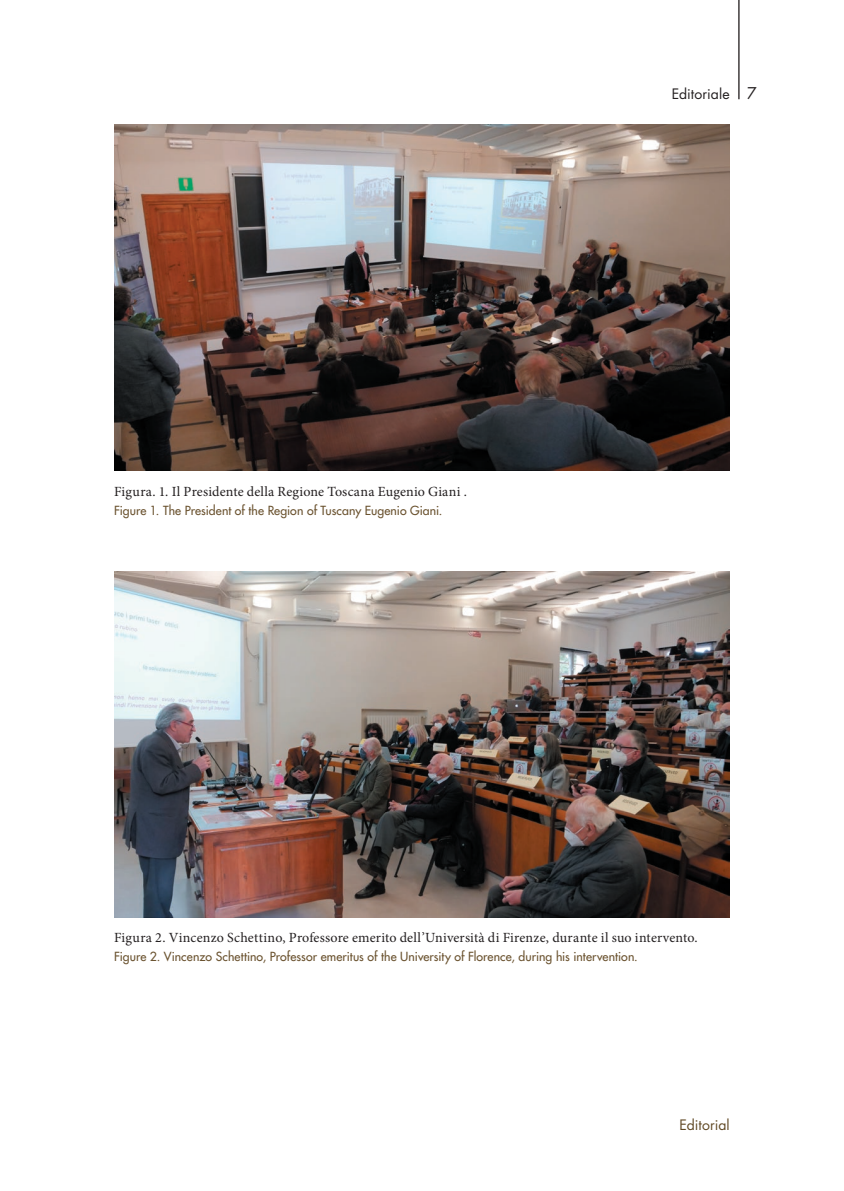
<style>
.page{position:relative;width:844px;height:1191px;background:#fff}
.page>*{position:absolute;margin:0;border:0;box-sizing:border-box;transform-origin:0 0}
.t1{font:15.75px "Futura Std";color:#231f20}
.t2{font:14px "Minion Pro";letter-spacing:.01em;color:#231f20}
.t3{font:14px "Futura Std";letter-spacing:.005em;color:#231f20}
.t4{font:14px "Futura Std";color:#604824}
.t5{font:500 12.25px "Futura Std";letter-spacing:.005em;color:#6b5330}
</style>
<div class="page">
<img style="left:114px;top:124px;width:615px;height:346px">
<img style="left:114px;top:571px;width:615px;height:346px">
<hr style="left:738px;top:0;width:1px;height:99px;background:#231f20">
<p class="t2" style="left:114px;top:482px;width:354px">Figura. 1. Il Presidente della Regione Toscana Eugenio Giani .</p>
<p class="t5" style="left:114px;top:503px;width:329px">Figure 1. The President of the Region of Tuscany Eugenio Giani.</p>
<p class="t3" style="left:671px;top:85px;width:59px">Editoriale</p>
<p class="t1" style="left:747px;top:83px;width:11px">7</p>
<p class="t2" style="left:114px;top:928px;width:585px">Figura 2. Vincenzo Schettino, Professore emerito dell’Università di Firenze, durante il suo intervento.</p>
<p class="t5" style="left:114px;top:949px;width:525px">Figure 2. Vincenzo Schettino, Professor emeritus of the University of Florence, during his intervention.</p>
<p class="t4" style="left:679px;top:1116px;width:52px">Editorial</p>
</div>
